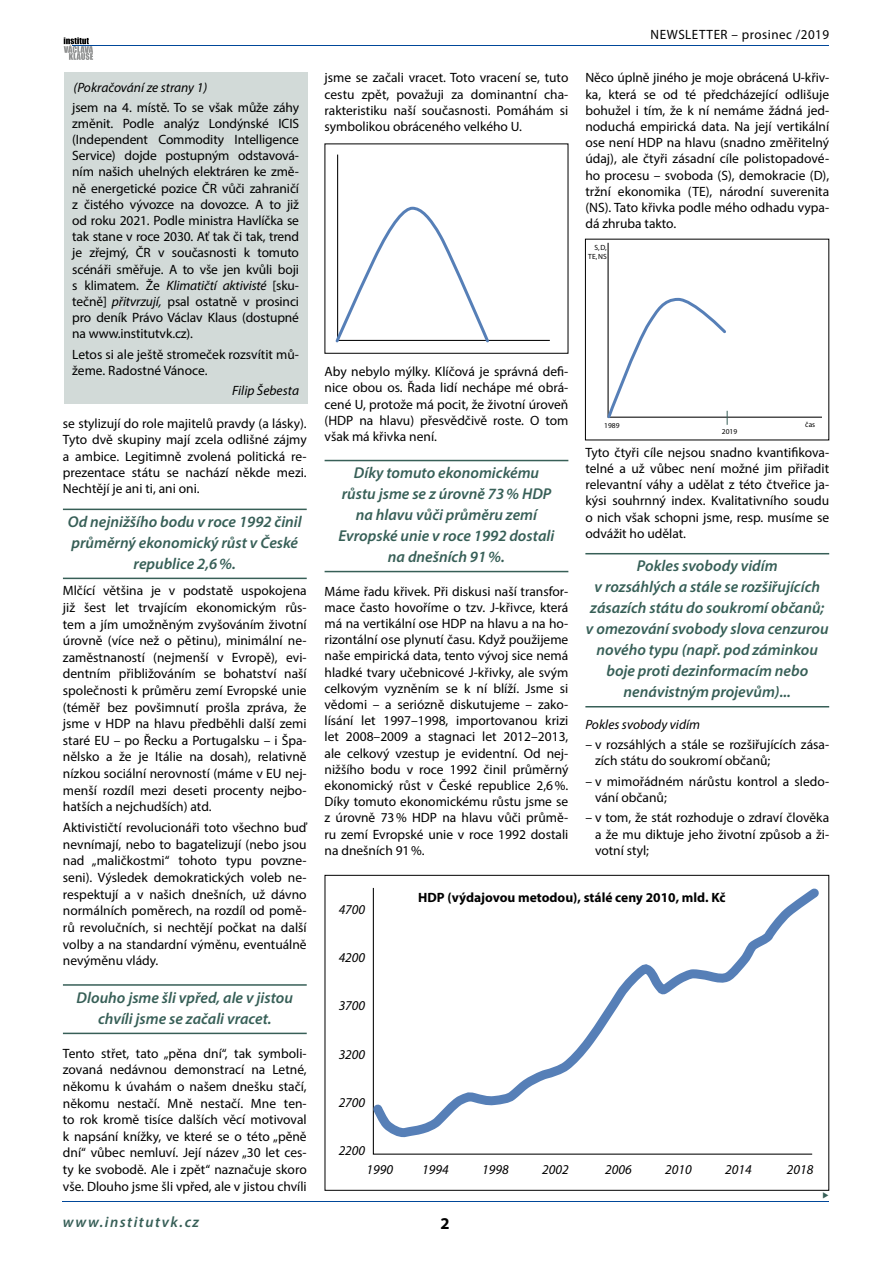
<style>
.page{position:relative;width:893px;height:1263px;background:#fff}
.page>*{position:absolute;margin:0;border:0;box-sizing:border-box;transform-origin:0 0}
.t1{font:700 16.5px "Myriad Pro";color:#000}
.t2{font:italic 600 15.75px/21px "Myriad Pro";color:#375f57;text-align:center}
.t3{font:italic 600 15px "Myriad Pro";letter-spacing:.1em;color:#375f57}
.t4{font:13.5px/16.2px "Myriad Pro";color:#000;text-align:justify}
.t5{font:italic 13.5px "Myriad Pro";color:#000}
.t6{font:700 13.5px "Myriad Pro";color:#000}
.t7{font:13.5px "Myriad Pro";letter-spacing:.04em;color:#000}
.t8{font:7.5px/9px "Myriad Pro";color:#000;text-align:right}
.s1{font-style:italic}
</style>
<div class="page">
<svg style="left:64px;top:37px;width:29px;height:23px"></svg>
<hr style="left:72px;top:45px;width:242px;height:1px;background:#004799">
<hr style="left:149px;top:45px;width:679px;height:1px;background:#004799">
<hr style="left:63px;top:1201px;width:765px;height:1px;background:#004799">
<div style="left:64px;top:72px;width:244px;height:332px;background:#d2dad8"></div>
<hr style="left:63px;top:509px;width:244px;height:1px;background:#375f57">
<hr style="left:63px;top:578px;width:244px;height:1px;background:#375f57">
<hr style="left:63px;top:984px;width:244px;height:2px;background:#375f57">
<hr style="left:63px;top:1033px;width:244px;height:1px;background:#375f57">
<hr style="left:585px;top:553px;width:244px;height:1px;background:#375f57">
<hr style="left:585px;top:706px;width:244px;height:1px;background:#375f57">
<svg style="left:335px;top:154px;width:215px;height:189px"></svg>
<svg style="left:607px;top:242px;width:215px;height:183px"></svg>
<div style="left:325px;top:875px;width:504px;height:316px;border:1px solid #000"></div>
<svg style="left:372px;top:1141px;width:441px;height:14px"></svg>
<svg style="left:372px;top:887px;width:447px;height:254px"></svg>
<hr style="left:325px;top:460px;width:243px;height:1px;background:#375f57">
<hr style="left:325px;top:571px;width:243px;height:1px;background:#375f57">
<p class="t5" style="left:74px;top:79px;width:135px">(Pokračování ze strany 1)</p>
<p class="t4" style="left:72px;top:99px;width:228px">jsem na 4. místě. To se však může záhy změnit. Podle analýz Londýnské ICIS (Independent Commodity Intelligence Service) dojde postupným odstavová&shy;ním našich uhelných elektráren ke změ&shy;ně energetické pozice ČR vůči zahraničí z čistého vývozce na dovozce. A to již od roku 2021. Podle ministra Havlíčka se tak stane v roce 2030. Ať tak či tak, trend je zřejmý, ČR v současnosti k tomuto scénáři směřuje. A to vše jen kvůli boji s klimatem. Že <span class="s1">Klimatičtí aktivisté</span> [sku&shy;tečně] <span class="s1">přitvrzují,</span> psal ostatně v prosinci pro deník Právo Václav Klaus (dostupné na www.institutvk.cz).</p>
<p class="t4" style="left:72px;top:346px;width:228px">Letos si ale ještě stromeček rozsvítit mů&shy;žeme. Radostné Vánoce.</p>
<p class="t5" style="left:232px;top:383px;width:68px">Filip Šebesta</p>
<p class="t4" style="left:63px;top:415px;width:245px">se stylizují do role majitelů pravdy (a lásky).<br>Tyto dvě skupiny mají zcela odlišné zájmy a ambice. Legitimně zvolená politická re&shy;prezentace státu se nachází někde mezi.<br>Nechtějí je ani ti, ani oni.</p>
<p class="t2" style="left:68px;top:511px;width:235px">Od nejnižšího bodu v roce 1992 činil průměrný ekonomický růst v České republice 2,6%.</p>
<p class="t4" style="left:63px;top:582px;width:245px;line-height:16.6px">Mlčící většina je v podstatě uspokojena již šest let trvajícím ekonomickým růs&shy;tem a jím umožněným zvyšováním životní úrovně (více než o pětinu), minimální ne&shy;zaměstnaností (nejmenší v Evropě), evi&shy;dentním přibližováním se bohatství naší společnosti k průměru zemí Evropské unie (téměř bez povšimnutí prošla zpráva, že jsme v HDP na hlavu předběhli další zemi staré EU – po Řecku a Portugalsku – i Špa&shy;nělsko a že je Itálie na dosah), relativně nízkou sociální nerovností (máme v EU nej&shy;menší rozdíl mezi deseti procenty nejbo&shy;hatších a nejchudších) atd.</p>
<p class="t4" style="left:63px;top:819px;width:245px;line-height:16.6px">Aktivističtí revolucionáři toto všechno buď nevnímají, nebo to bagatelizují (nebo jsou nad „maličkostmi“ tohoto typu povzne&shy;seni). Výsledek demokratických voleb ne&shy;respektují a v našich dnešních, už dávno normálních poměrech, na rozdíl od pomě&shy;rů revolučních, si nechtějí počkat na další volby a na standardní výměnu, eventuálně nevýměnu vlády.</p>
<p class="t2" style="left:77px;top:986px;width:218px;line-height:21.5px">Dlouho jsme šli vpřed, ale v jistou chvíli jsme se začali vracet.</p>
<p class="t4" style="left:63px;top:1045px;width:245px;line-height:16.6px">Tento střet, tato „pěna dní“, tak symboli&shy;zovaná nedávnou demonstrací na Letné, někomu k úvahám o našem dnešku stačí, někomu nestačí. Mně nestačí. Mne ten&shy;to rok kromě tisíce dalších věcí motivoval k napsání knížky, ve které se o této „pěně dní“ vůbec nemluví. Její název „30 let ces&shy;ty ke svobodě. Ale i zpět“ naznačuje skoro vše. Dlouho jsme šli vpřed, ale v jistou chvíli</p>
<p class="t4" style="left:325px;top:70px;width:245px">jsme se začali vracet. Toto vracení se, tuto cestu zpět, považuji za dominantní cha&shy;rakteristiku naší současnosti. Pomáhám si symbolikou obráceného velkého U.</p>
<p class="t7" style="left:651px;top:26px;width:180px">NEWSLETTER – prosinec /2019</p>
<p class="t4" style="left:585px;top:70px;width:245px">Něco úplně jiného je moje obrácená U-křiv&shy;ka, která se od té předcházející odlišuje bohužel i tím, že k ní nemáme žádná jed&shy;noduchá empirická data. Na její vertikální ose není HDP na hlavu (snadno změřitelný údaj), ale čtyři zásadní cíle polistopadové&shy;ho procesu – svoboda (S), demokracie (D), tržní ekonomika (TE), národní suverenita (NS). Tato křivka podle mého odhadu vypa&shy;dá zhruba takto.</p>
<p class="t8" style="left:588px;top:242px;width:20px">S,D,<br>TE,NS</p>
<p class="t4" style="left:325px;top:363px;width:245px">Aby nebylo mýlky. Klíčová je správná defi&shy;nice obou os. Řada lidí nechápe mé obrá&shy;cené U, protože má pocit, že životní úroveň (HDP na hlavu) přesvědčivě roste. O tom však má křivka není.</p>
<p class="t2" style="left:339px;top:462px;width:217px">Díky tomuto ekonomickému růstu jsme se z úrovně 73% HDP na hlavu vůči průměru zemí<br>Evropské unie v roce 1992 dostali na dnešních 91%.</p>
<p class="t4" style="left:325px;top:583px;width:245px">Máme řadu křivek. Při diskusi naší transfor&shy;mace často hovoříme o tzv. J-křivce, která má na vertikální ose HDP na hlavu a na ho&shy;rizontální ose plynutí času. Když použijeme naše empirická data, tento vývoj sice nemá hladké tvary učebnicové J-křivky, ale svým celkovým vyzněním se k ní blíží. Jsme si vědomi – a seriózně diskutujeme – zako&shy;lísání let 1997–1998, importovanou krizi let 2008–2009 a stagnaci let 2012–2013, ale celkový vzestup je evidentní. Od nej&shy;nižšího bodu v roce 1992 činil průměrný ekonomický růst v České republice 2,6%.<br>Díky tomuto ekonomickému růstu jsme se z úrovně 73% HDP na hlavu vůči průmě&shy;ru zemí Evropské unie v roce 1992 dostali na dnešních 91%.</p>
<p class="t8" style="left:604px;top:421px;width:17px">1989</p>
<p class="t8" style="left:722px;top:427px;width:17px">2019</p>
<p class="t8" style="left:805px;top:419px;width:11px">čas</p>
<p class="t4" style="left:585px;top:444px;width:245px">Tyto čtyři cíle nejsou snadno kvantifikova&shy;telné a už vůbec není možné jim přiřadit relevantní váhy a udělat z této čtveřice ja&shy;kýsi souhrnný index. Kvalitativního soudu o nich však schopni jsme, resp. musíme se odvážit ho udělat.</p>
<p class="t2" style="left:586px;top:555px;width:244px">Pokles svobody vidím<br>v rozsáhlých a stále se rozšiřujících zásazích státu do soukromí občanů; v omezování svobody slova cenzurou nového typu (např. pod záminkou boje proti dezinformacím nebo nenávistným projevům)...</p>
<p class="t5" style="left:585px;top:716px;width:116px">Pokles svobody vidím</p>
<p class="t4" style="left:595px;top:736px;width:236px;text-indent:-10px">– v rozsáhlých a stále se rozšiřujících zása&shy;zích státu do soukromí občanů;</p>
<p class="t4" style="left:595px;top:773px;width:236px;text-indent:-10px">– v mimořádném nárůstu kontrol a sledo&shy;vání občanů;</p>
<p class="t4" style="left:595px;top:809px;width:236px;text-indent:-10px">– v tom, že stát rozhoduje o zdraví člověka a že mu diktuje jeho životní způsob a ži&shy;votní styl;</p>
<p class="t5" style="left:339px;top:901px;width:28px">4700</p>
<p class="t5" style="left:339px;top:949px;width:28px">4200</p>
<p class="t5" style="left:339px;top:997px;width:28px">3700</p>
<p class="t5" style="left:339px;top:1046px;width:28px">3200</p>
<p class="t5" style="left:339px;top:1094px;width:28px">2700</p>
<p class="t5" style="left:339px;top:1142px;width:28px">2200</p>
<p class="t6" style="left:418px;top:889px;width:309px">HDP (výdajovou metodou), stálé ceny 2010, mld. Kč</p>
<p class="t5" style="left:367px;top:1161px;width:28px">1990</p>
<p class="t5" style="left:422px;top:1161px;width:28px">1994</p>
<p class="t5" style="left:482px;top:1161px;width:28px">1998</p>
<p class="t5" style="left:542px;top:1161px;width:28px">2002</p>
<p class="t5" style="left:605px;top:1161px;width:28px">2006</p>
<p class="t5" style="left:665px;top:1161px;width:28px">2010</p>
<p class="t5" style="left:725px;top:1161px;width:28px">2014</p>
<p class="t5" style="left:787px;top:1161px;width:28px">2018</p>
<p class="t3" style="left:63px;top:1212px;width:138px">www.institutvk.cz</p>
<p class="t1" style="left:440px;top:1213px;width:11px">2</p>
</div>
